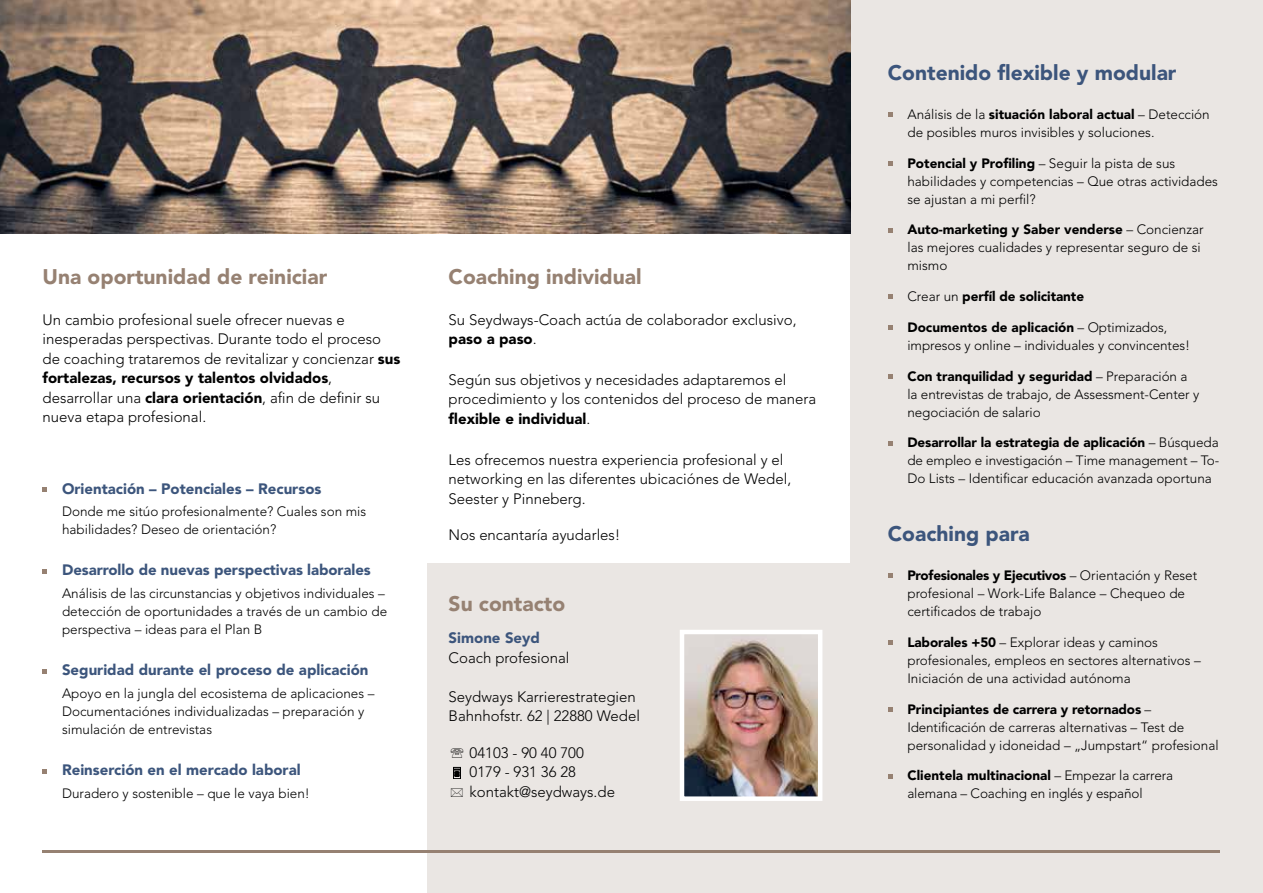
<style>
.page{position:relative;width:1263px;height:893px;background:#fff}
.page>*{position:absolute;margin:0;border:0;box-sizing:border-box;transform-origin:0 0}
.t1{font:900 21px "Avenir LT Std";color:#968172}
.t2{font:900 21px "Avenir LT Std";color:#3c557c}
.t3{font:300 15px/19.5px "Avenir LT Std";color:#000}
.t4{font:900 15px "Avenir LT Std";color:#3c557c}
.t5{font:300 13.5px/18px "Avenir LT Std";color:#000}
.t6{font:900 13.5px "Avenir LT Std";letter-spacing:-.005em;color:#000}
.s1{font-weight:900}
.s2{font-weight:300}
</style>
<div class="page">
<div style="left:850px;top:0;width:413px;height:893px;background:#eae6e3"></div>
<div style="left:427px;top:563px;width:434px;height:330px;background:#eae6e3"></div>
<hr style="left:43px;top:850px;width:1177px;height:3px;background:#968172">
<img style="left:0;top:0;width:850px;height:234px">
<img style="left:685px;top:635px;width:132px;height:161px">
<div style="left:680px;top:630px;width:142px;height:171px;border:4px solid #fff"></div>
<svg style="left:888px;top:113px;width:4px;height:4px"></svg>
<svg style="left:888px;top:161px;width:4px;height:5px"></svg>
<svg style="left:888px;top:228px;width:4px;height:4px"></svg>
<svg style="left:888px;top:295px;width:4px;height:4px"></svg>
<svg style="left:888px;top:326px;width:4px;height:4px"></svg>
<svg style="left:888px;top:374px;width:4px;height:5px"></svg>
<svg style="left:888px;top:441px;width:4px;height:4px"></svg>
<svg style="left:888px;top:574px;width:4px;height:4px"></svg>
<svg style="left:888px;top:640px;width:4px;height:5px"></svg>
<svg style="left:888px;top:707px;width:4px;height:4px"></svg>
<svg style="left:888px;top:774px;width:4px;height:4px"></svg>
<svg style="left:43px;top:487px;width:4px;height:4px"></svg>
<svg style="left:43px;top:569px;width:4px;height:4px"></svg>
<svg style="left:43px;top:669px;width:4px;height:4px"></svg>
<svg style="left:43px;top:769px;width:4px;height:4px"></svg>
<svg style="left:453px;top:767px;width:8px;height:12px"></svg>
<h1 class="t1" style="left:43px;top:264px;width:286px">Una oportunidad de reiniciar</h1>
<p class="t3" style="left:43px;top:310px;width:359px">Un cambio profesional suele ofrecer nuevas e inesperadas perspectivas. Durante todo el proceso de coaching trataremos de revitalizar y concienzar <span class="s1">sus fortalezas, recursos y talentos olvidados</span>, desarrollar una <span class="s1">clara orientación</span>, afin de definir su nueva etapa profesional.</p>
<p class="t4" style="left:62px;top:479px;width:261px">Orientación – Potenciales – Recursos</p>
<p class="t5" style="left:62px;top:502px;width:306px">Donde me sitúo profesionalmente? Cuales son mis habilidades? Deseo de orientación?</p>
<p class="t4" style="left:62px;top:561px;width:310px">Desarrollo de nuevas perspectivas laborales</p>
<p class="t5" style="left:62px;top:584px;width:327px">Análisis de las circunstancias y objetivos individuales – detección de oportunidades a través de un cambio de perspectiva – ideas para el Plan B</p>
<p class="t4" style="left:62px;top:661px;width:308px">Seguridad durante el proceso de aplicación</p>
<p class="t5" style="left:62px;top:684px;width:314px">Apoyo en la jungla del ecosistema de aplicaciones –<br>Documentaciónes individualizadas – preparación y simulación de entrevistas</p>
<p class="t4" style="left:62px;top:761px;width:240px">Reinserción en el mercado laboral</p>
<p class="t5" style="left:62px;top:784px;width:249px">Duradero y sostenible – que le vaya bien!</p>
<h1 class="t1" style="left:449px;top:264px;width:194px">Coaching individual</h1>
<p class="t3" style="left:449px;top:310px;width:349px">Su Seydways-Coach actúa de colaborador exclusivo, <span class="s1">paso a paso</span>.</p>
<p class="t3" style="left:449px;top:370px;width:369px">Según sus objetivos y necesidades adaptaremos el procedimiento y los contenidos del proceso de manera <span class="s1">flexible e individual</span>.</p>
<p class="t3" style="left:449px;top:450px;width:344px">Les ofrecemos nuestra experiencia profesional y el networking en las diferentes ubicaciónes de Wedel,<br>Seester y Pinneberg.</p>
<p class="t3" style="left:449px;top:525px;width:173px">Nos encantaría ayudarles!</p>
<h1 class="t1" style="left:449px;top:591px;width:118px">Su contacto</h1>
<p class="t4" style="left:449px;top:629px;width:93px">Simone Seyd</p>
<p class="t3" style="left:449px;top:648px;width:122px">Coach profesional</p>
<p class="t3" style="left:449px;top:687px;width:193px">Seydways Karrierestrategien<br>Bahnhofstr. 62 | 22880 Wedel</p>
<p class="t3" style="left:470px;top:743px;width:147px">04103 - 90 40 700<br>0179 - 931 36 28 kontakt@seydways.de</p>
<h1 class="t2" style="left:888px;top:60px;width:290px">Contenido flexible y modular</h1>
<p class="t5" style="left:907px;top:105px;width:304px">Análisis de la <span class="s1">situación laboral actual</span> – Detección de posibles muros invisibles y soluciones.</p>
<p class="t5" style="left:907px;top:154px;width:312px"><span class="s1">Potencial y Profiling</span> – Seguir la pista de sus habilidades y competencias – Que otras actividades se ajustan a mi perfil?</p>
<p class="t5" style="left:907px;top:221px;width:298px"><span class="s1">Auto-marketing y Saber venderse</span> – Concienzar las mejores cualidades y representar seguro de si mismo</p>
<p class="t6" style="left:907px;top:288px;width:178px"><span class="s2">Crear un</span> perfíl de solicitante</p>
<p class="t5" style="left:907px;top:318px;width:284px"><span class="s1">Documentos de aplicación</span> – Optimizados, impresos y online – individuales y convincentes!</p>
<p class="t5" style="left:907px;top:367px;width:293px"><span class="s1">Con tranquilidad y seguridad</span> – Preparación a la entrevistas de trabajo, de Assessment-Center y negociación de salario</p>
<p class="t5" style="left:907px;top:434px;width:313px;text-align:justify"><span class="s1">Desarrollar la estrategia de aplicación</span> – Búsqueda de empleo e investigación – Time management – To-Do Lists – Identificar educación avanzada oportuna</p>
<h1 class="t2" style="left:888px;top:521px;width:143px">Coaching para</h1>
<p class="t5" style="left:907px;top:566px;width:291px"><span class="s1">Profesionales y Ejecutivos</span> – Orientación y Reset profesional – Work-Life Balance – Chequeo de certificados de trabajo</p>
<p class="t5" style="left:907px;top:633px;width:295px"><span class="s1">Laborales +50</span> – Explorar ideas y caminos profesionales, empleos en sectores alternativos –<br>Iniciación de una actividad autónoma</p>
<p class="t5" style="left:907px;top:700px;width:313px"><span class="s1">Principiantes de carrera y retornados</span> –<br>Identificación de carreras alternativas – Test de personalidad y idoneidad – „Jumpstart“ profesional</p>
<p class="t5" style="left:907px;top:767px;width:267px"><span class="s1">Clientela multinacional</span> – Empezar la carrera alemana – Coaching en inglés y español</p>
</div>
